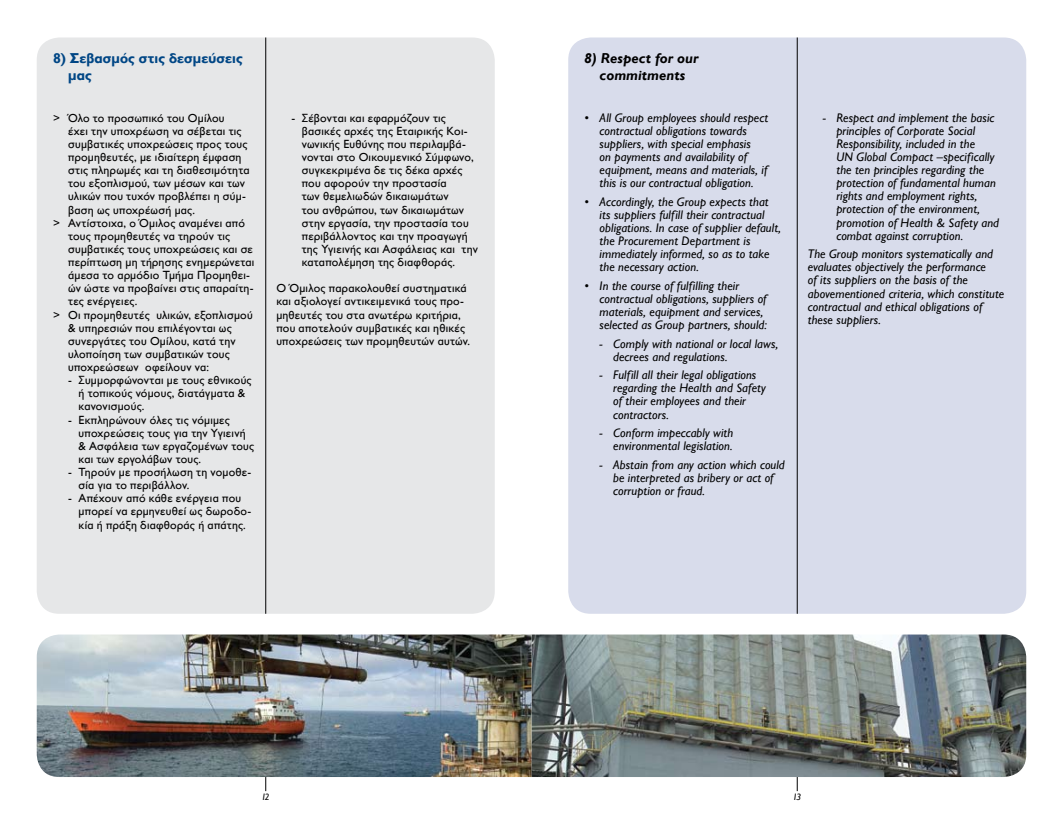
<style>
.page{position:relative;width:1063px;height:815px;background:#fff}
.page>*{position:absolute;margin:0;border:0;box-sizing:border-box;transform-origin:0 0}
.t1{font:700 14.38px/17.5px "Gill Sans Hel";letter-spacing:.01em;color:#004685}
.t2{font:italic 700 14.38px/17.5px "Gill Sans Hel";letter-spacing:.005em;color:#000;text-align:center}
.t3{font:italic 12.5px/13.1px "Gill Sans Hel";letter-spacing:.005em;color:#000}
.t4{font:11.88px/13.1px "Gill Sans Hel";letter-spacing:.02em;color:#000}
.t5{font:italic 9.38px "Gill Sans Hel";color:#000}
</style>
<div class="page">
<div style="left:568px;top:38px;width:458px;height:576px;background:#d8dceb;border-radius:22px"></div>
<hr style="left:797px;top:38px;width:1px;height:576px;background:#000">
<div style="left:37px;top:38px;width:458px;height:576px;background:#e6e7e8;border-radius:22px"></div>
<hr style="left:266px;top:38px;width:1px;height:576px;background:#000">
<img style="left:37px;top:635px;width:989px;height:142px">
<svg style="left:797px;top:777px;width:1px;height:14px"></svg>
<svg style="left:266px;top:777px;width:1px;height:14px"></svg>
<p class="t1" style="left:68px;top:49px;width:176px;text-indent:-15px">8) Σεβασμός στις δεσμεύσεις μας</p>
<p class="t4" style="left:53px;top:111px;width:173px">&gt; Όλο το προσωπικό του Ομίλου</p>
<p class="t4" style="left:68px;top:124px;width:175px">έχει την υποχρέωση να σέβεται τις</p>
<p class="t4" style="left:68px;top:138px;width:181px">συμβατικές υποχρεώσεις προς τους</p>
<p class="t4" style="left:68px;top:151px;width:175px">προμηθευτές, με ιδιαίτερη έμφαση</p>
<p class="t4" style="left:68px;top:164px;width:183px">στις πληρωμές και τη διαθεσιμότητα</p>
<p class="t4" style="left:68px;top:177px;width:178px">του εξοπλισμού, των μέσων και των</p>
<p class="t4" style="left:68px;top:190px;width:179px">υλικών που τυχόν προβλέπει η σύμ-</p>
<p class="t4" style="left:68px;top:203px;width:128px">βαση ως υποχρέωσή μας.</p>
<p class="t4" style="left:53px;top:216px;width:193px">&gt; Αντίστοιχα, ο Όμιλος αναμένει από</p>
<p class="t4" style="left:68px;top:229px;width:164px">τους προμηθευτές να τηρούν τις</p>
<p class="t4" style="left:68px;top:243px;width:186px">συμβατικές τους υποχρεώσεις και σε</p>
<p class="t4" style="left:68px;top:256px;width:188px">περίπτωση μη τήρησης ενημερώνεται</p>
<p class="t4" style="left:68px;top:269px;width:183px">άμεσα το αρμόδιο Τμήμα Προμηθει-</p>
<p class="t4" style="left:68px;top:282px;width:187px">ών ώστε να προβαίνει στις απαραίτη-</p>
<p class="t4" style="left:68px;top:295px;width:71px">τες ενέργειες.</p>
<p class="t4" style="left:53px;top:308px;width:201px">&gt; Οι προμηθευτές υλικών, εξοπλισμού</p>
<p class="t4" style="left:68px;top:321px;width:165px">&amp; υπηρεσιών που επιλέγονται ως</p>
<p class="t4" style="left:68px;top:334px;width:169px">συνεργάτες του Ομίλου, κατά την</p>
<p class="t4" style="left:68px;top:348px;width:163px">υλοποίηση των συμβατικών τους</p>
<p class="t4" style="left:68px;top:361px;width:142px">υποχρεώσεων οφείλουν να:</p>
<p class="t4" style="left:79px;top:374px;width:175px;text-indent:-10px">- Συμμορφώνονται με τους εθνικούς ή τοπικούς νόμους, διατάγματα &amp; κανονισμούς.</p>
<p class="t4" style="left:79px;top:413px;width:177px;text-indent:-10px">- Εκπληρώνουν όλες τις νόμιμες υποχρεώσεις τους για την Υγιεινή &amp; Ασφάλεια των εργαζομένων τους και των εργολάβων τους.</p>
<p class="t4" style="left:79px;top:466px;width:174px;text-indent:-10px">- Τηρούν με προσήλωση τη νομοθε&shy;σία για το περιβάλλον.</p>
<p class="t4" style="left:79px;top:492px;width:174px;text-indent:-10px">- Απέχουν από κάθε ενέργεια που μπορεί να ερμηνευθεί ως δωροδο&shy;κία ή πράξη διαφθοράς ή απάτης.</p>
<p class="t4" style="left:302px;top:111px;width:178px;text-indent:-10px">- Σέβονται και εφαρμόζουν τις βασικές αρχές της Εταιρικής Κοι&shy;νωνικής Ευθύνης που περιλαμβά&shy;νονται στο Οικουμενικό Σύμφωνο, συγκεκριμένα δε τις δέκα αρχές που αφορούν την προστασία<br>των θεμελιωδών δικαιωμάτων<br>του ανθρώπου, των δικαιωμάτων στην εργασία, την προστασία του περιβάλλοντος και την προαγωγή της Υγιεινής και Ασφάλειας και την καταπολέμηση της διαφθοράς.</p>
<p class="t4" style="left:276px;top:282px;width:195px">Ο Όμιλος παρακολουθεί συστηματικά και αξιολογεί αντικειμενικά τους προ&shy;μηθευτές του στα ανωτέρω κριτήρια, που αποτελούν συμβατικές και ηθικές υποχρεώσεις των προμηθευτών αυτών.</p>
<p class="t2" style="left:585px;top:49px;width:116px">8) Respect for our commitments</p>
<p class="t3" style="left:600px;top:111px;width:170px;text-indent:-15px">• All Group employees should respect contractual obligations towards suppliers, with special emphasis<br>on payments and availability of equipment, means and materials, if this is our contractual obligation.</p>
<p class="t3" style="left:600px;top:195px;width:183px;text-indent:-15px">• Accordingly, the Group expects that its suppliers fulfill their contractual obligations. In case of supplier default, the Procurement Department is immediately informed, so as to take the necessary action.</p>
<p class="t3" style="left:600px;top:279px;width:169px;text-indent:-15px">• In the course of fulfilling their contractual obligations, suppliers of materials, equipment and services, selected as Group partners, should:</p>
<p class="t3" style="left:613px;top:337px;width:167px;text-indent:-14px">- Comply with national or local laws, decrees and regulations.</p>
<p class="t3" style="left:613px;top:369px;width:154px;text-indent:-14px">- Fulfill all their legal obligations regarding the Health and Safety of their employees and their contractors.</p>
<p class="t3" style="left:600px;top:426px;width:135px;text-align:right">- Conform impeccably with environmental legislation.</p>
<p class="t3" style="left:613px;top:458px;width:173px;text-indent:-14px">- Abstain from any action which could be interpreted as bribery or act of corruption or fraud.</p>
<p class="t3" style="left:836px;top:111px;width:164px;text-indent:-14px">- Respect and implement the basic principles of Corporate Social<br>Responsibility, included in the<br>UN Global Compact –specifically the ten principles regarding the protection of fundamental human rights and employment rights, protection of the environment, promotion of Health &amp; Safety and combat against corruption.</p>
<p class="t3" style="left:808px;top:247px;width:198px">The Group monitors systematically and evaluates objectively the performance<br>of its suppliers on the basis of the abovementioned criteria, which constitute contractual and ethical obligations of these suppliers.</p>
<p class="t5" style="left:262px;top:791px;width:8px">12</p>
<p class="t5" style="left:794px;top:791px;width:9px">13</p>
</div>
